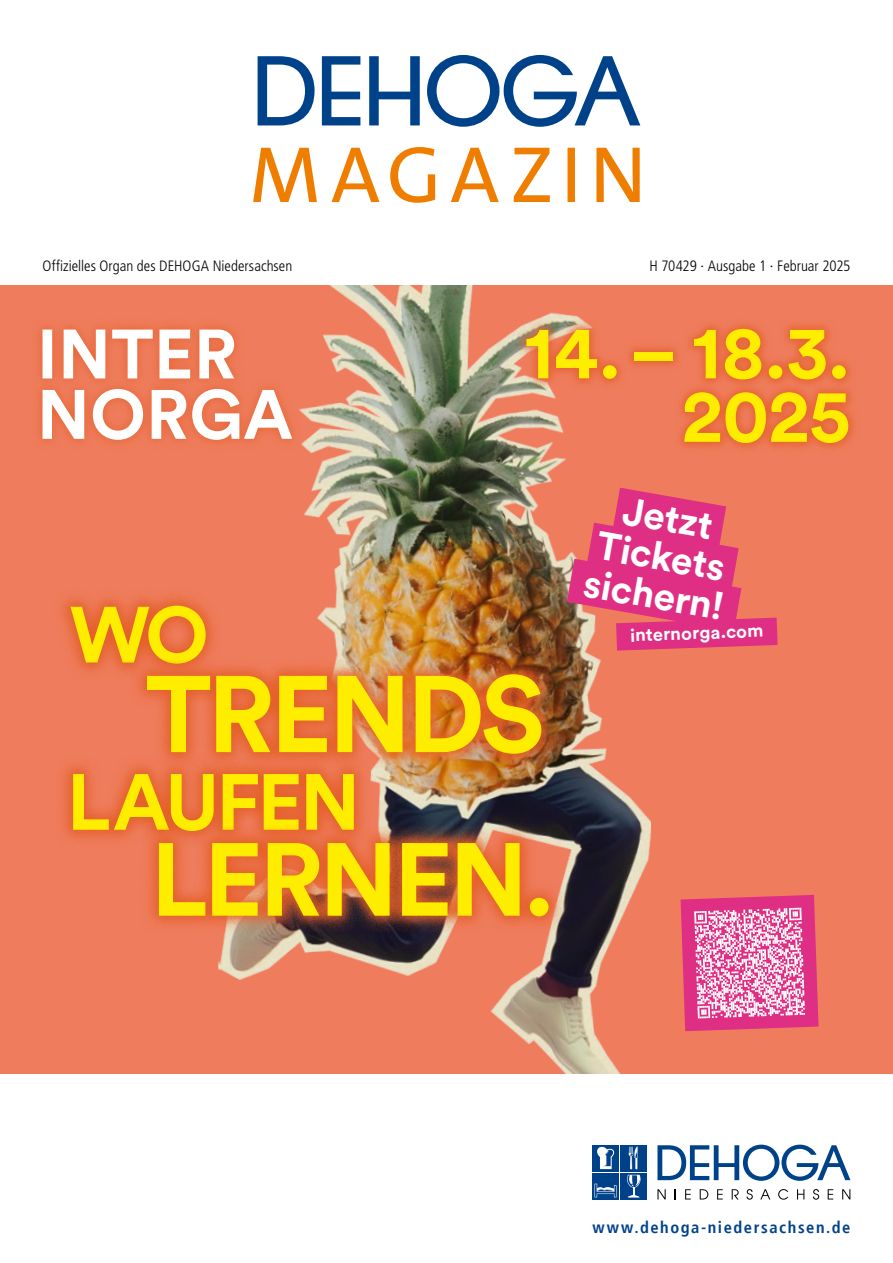
<style>
.page{position:relative;width:893px;height:1263px;background:#fff}
.page>*{position:absolute;margin:0;border:0;box-sizing:border-box;transform-origin:0 0}
.t1{font:700 107.55px "Circular Std";letter-spacing:-.04em;color:#ffed00}
.t2{font:700 102.45px "Circular Std";letter-spacing:-.04em;color:#ffed00}
.t3{font:700 78.6px/167.2px "Circular Std";letter-spacing:-.04em;color:#ffed00}
.t4{font:700 74.55px/63.4px "Circular Std";color:#ffed00;text-align:right}
.t5{font:700 39px/39px "Circular Std";color:#fff;text-align:center}
.t6{font:700 18.3px "Circular Std";color:#fff}
.t7{font:700 condensed 16.5px "Frutiger";letter-spacing:.095em;color:#004289}
.t8{font:300 condensed 15px "Frutiger";color:#000}
</style>
<div class="page">
<div style="left:592px;top:1145px;width:27px;height:26px;background:#004289"></div>
<div style="left:621px;top:1145px;width:26px;height:26px;background:#004289"></div>
<div style="left:592px;top:1173px;width:27px;height:26px;background:#004289"></div>
<svg style="left:594px;top:1184px;width:23px;height:14px"></svg>
<div style="left:621px;top:1173px;width:26px;height:26px;background:#004289"></div>
<svg style="left:627px;top:1175px;width:14px;height:23px"></svg>
<svg style="left:597px;top:1146px;width:18px;height:24px"></svg>
<svg style="left:629px;top:1146px;width:9px;height:23px"></svg>
<svg style="left:657px;top:1144px;width:193px;height:37px"></svg>
<svg style="left:657px;top:1189px;width:9px;height:10px"></svg>
<svg style="left:685px;top:1189px;width:6px;height:10px"></svg>
<svg style="left:700px;top:1189px;width:8px;height:10px"></svg>
<svg style="left:717px;top:1189px;width:6px;height:10px"></svg>
<svg style="left:732px;top:1189px;width:7px;height:10px"></svg>
<svg style="left:746px;top:1189px;width:7px;height:11px"></svg>
<svg style="left:760px;top:1189px;width:10px;height:10px"></svg>
<svg style="left:778px;top:1189px;width:10px;height:11px"></svg>
<svg style="left:797px;top:1189px;width:7px;height:10px"></svg>
<svg style="left:813px;top:1189px;width:6px;height:11px"></svg>
<svg style="left:828px;top:1189px;width:5px;height:10px"></svg>
<svg style="left:842px;top:1189px;width:8px;height:10px"></svg>
<svg style="left:258px;top:56px;width:57px;height:69px"></svg>
<svg style="left:322px;top:56px;width:38px;height:69px"></svg>
<svg style="left:369px;top:56px;width:51px;height:69px"></svg>
<svg style="left:427px;top:55px;width:213px;height:72px"></svg>
<svg style="left:253px;top:147px;width:387px;height:56px"></svg>
<div style="left:0;top:285px;width:893px;height:789px;background:#ef7d5d"></div>
<img style="left:218px;top:285px;width:433px;height:789px">
<div style="left:31px;top:318px;width:273px;height:133px;background:#e56029;opacity:.75"></div>
<svg style="left:43px;top:389px;width:249px;height:51px"></svg>
<svg style="left:43px;top:330px;width:191px;height:48px"></svg>
<div style="left:515px;top:318px;width:344px;height:136px;background:#e56029;opacity:.81"></div>
<svg style="left:60px;top:588px;width:163px;height:85px"></svg>
<svg style="left:61px;top:762px;width:311px;height:79px;fill:#e66532"></svg>
<img style="left:129px;top:657px;width:430px;height:114px">
<svg style="left:141px;top:825px;width:425px;height:109px"></svg>
<svg style="left:520px;top:458px;width:258px;height:207px"></svg>
<svg style="left:681px;top:895px;width:138px;height:136px;background:#e972a7"></svg>
<p class="t8" style="left:43px;top:257px;width:251px">Offizielles Organ des DEHOGA Niedersachsen</p>
<p class="t8" style="left:649px;top:257px;width:203px">H 70429 · Ausgabe 1 · Februar 2025</p>
<h3 class="t4" style="left:524px;top:319px;width:328px">14. – 18.3.<br>2025</h3>
<h3 class="t3" style="left:67px;top:549px;width:295px">WO<br>LAUFEN</h3>
<h1 class="t1" style="left:145px;top:645px;width:401px">TRENDS</h1>
<h2 class="t2" style="left:151px;top:813px;width:406px">LERNEN.</h2>
<h3 class="t5" style="left:601px;top:485px;width:144px;rotate:10deg">Jetzt<br>Tickets sichern!</h3>
<p class="t6" style="left:630px;top:623px;width:135px;rotate:-2deg">internorga.com</p>
<p class="t7" style="left:592px;top:1217px;width:259px">www.dehoga-niedersachsen.de</p>
</div>
